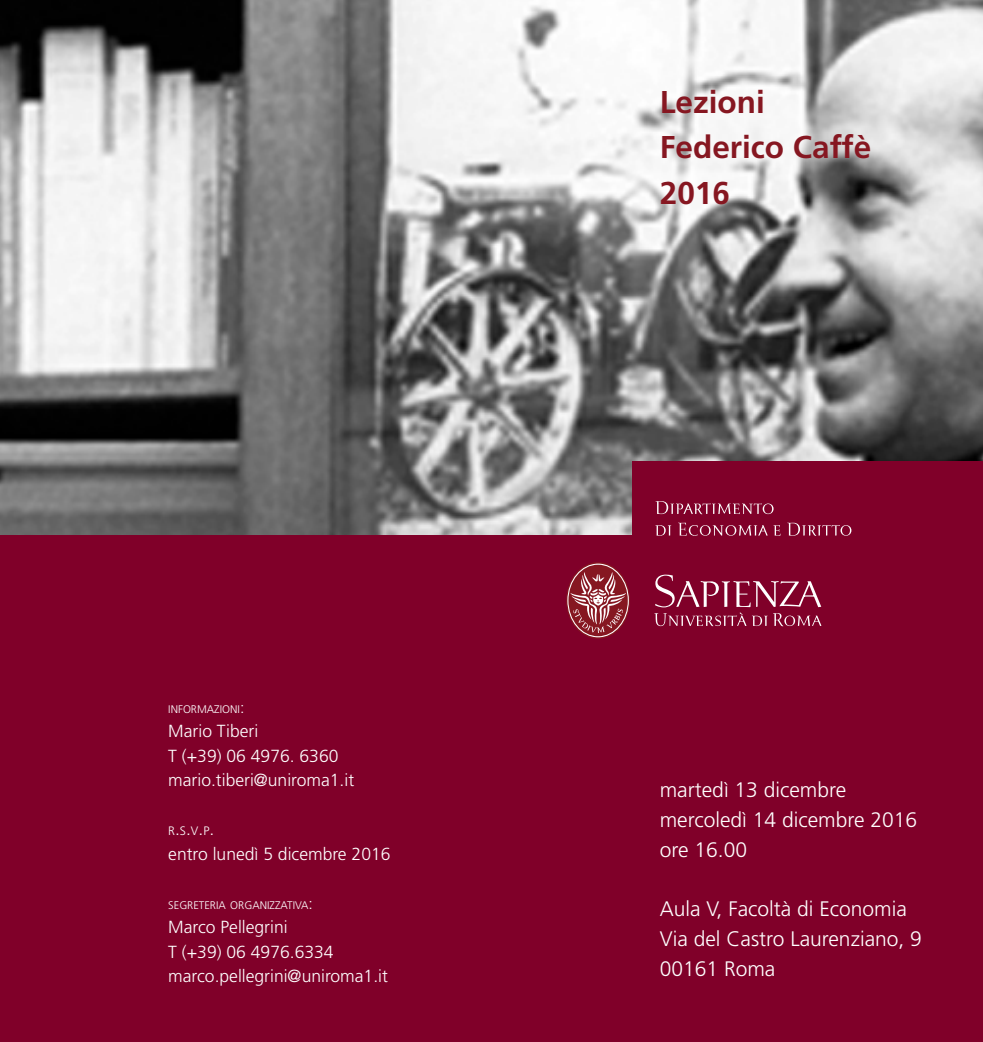
<style>
.page{position:relative;width:983px;height:1042px;background:#fff}
.page>*{position:absolute;margin:0;border:0;box-sizing:border-box;transform-origin:0 0}
.t1{font:700 31.5px/45.5px "Frutiger LT Std";color:#861721}
.t2{font:300 21px/29.8px "Frutiger LT Std";color:#fff}
.t3{font:300 17.5px/24.5px "Frutiger LT Std";color:#fff}
.t4{font:300 12.25px "Frutiger LT Std";color:#fff}
.t5{font:300 11.03px "Frutiger LT Std";color:#fff}
.s1{font-size:15.75px}
.s2{font-size:17.5px}
</style>
<div class="page">
<img style="left:0;top:0;width:982px;height:536px">
<div style="left:0;top:536px;width:982px;height:506px;background:#800029"></div>
<div style="left:632px;top:461px;width:350px;height:581px;background:#800029"></div>
<svg style="left:567px;top:563px;width:61px;height:74px"></svg>
<svg style="left:654px;top:574px;width:167px;height:52px"></svg>
<svg style="left:655px;top:501px;width:118px;height:13px"></svg>
<svg style="left:655px;top:525px;width:16px;height:11px"></svg>
<svg style="left:678px;top:522px;width:89px;height:14px"></svg>
<svg style="left:773px;top:525px;width:7px;height:11px"></svg>
<svg style="left:787px;top:522px;width:64px;height:14px"></svg>
<p class="t5" style="left:168px;top:703px;width:78px">INFORMAZIONI<span class="s1">:</span></p>
<p class="t3" style="left:168px;top:719px;width:187px">Mario Tiberi<br>T (+39) 06 4976. 6360 mario.tiberi@uniroma1.it</p>
<p class="t4" style="left:168px;top:824px;width:48px">R<span class="s2">.</span>S<span class="s2">.</span>V<span class="s2">.</span>P<span class="s2">.</span></p>
<p class="t3" style="left:168px;top:842px;width:224px">entro lunedì 5 dicembre 2016</p>
<p class="t5" style="left:168px;top:899px;width:146px">SEGRETERIA ORGANIZZATIVA<span class="s1">:</span></p>
<p class="t3" style="left:168px;top:915px;width:221px">Marco Pellegrini<br>T (+39) 06 4976.6334 marco.pellegrini@uniroma1.it</p>
<h1 class="t1" style="left:659px;top:79px;width:213px">Lezioni<br>Federico Caffè<br>2016</h1>
<p class="t2" style="left:659px;top:775px;width:259px">martedì 13 dicembre mercoledì 14 dicembre 2016 ore 16.00</p>
<p class="t2" style="left:659px;top:894px;width:263px">Aula V, Facoltà di Economia<br>Via del Castro Laurenziano, 9<br>00161 Roma</p>
</div>
